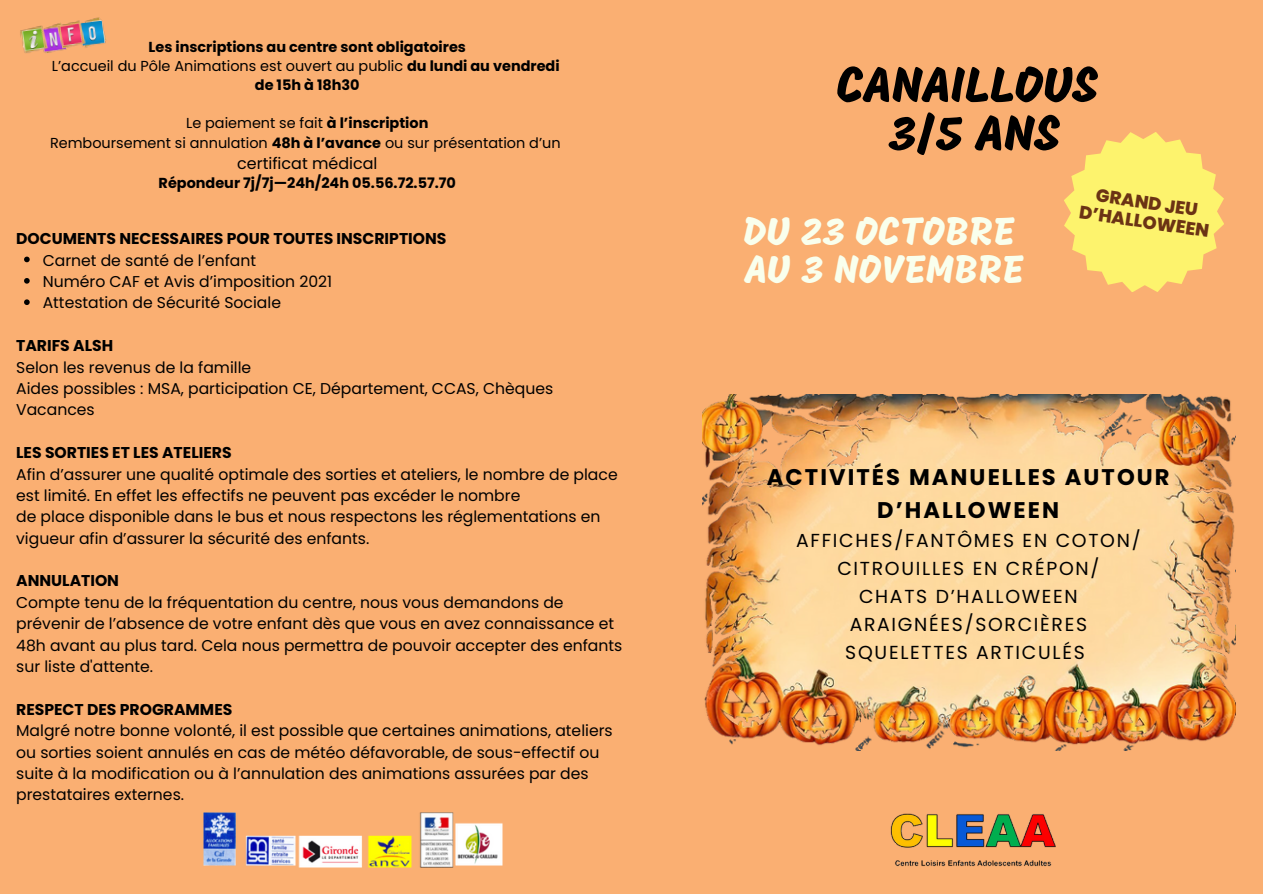
<style>
.page{position:relative;width:1263px;height:894px;background:#fff}
.page>*{position:absolute;margin:0;border:0;box-sizing:border-box;transform-origin:0 0}
.t1{font:50.1px "Mogra";color:#000}
.t2{font:39.75px "Mogra";color:#f9ffed}
.t3{font:700 22.65px/33.3px "Poppins";letter-spacing:.09em;color:#000;text-align:center}
.t4{font:18.75px "Poppins";letter-spacing:.09em;color:#000}
.t5{font:800 18px "Poppins";color:#6b3314}
.t6{font:15.9px "Poppins";color:#000}
.t7{font:15.6px/21.3px "Poppins";color:#000}
.t8{font:700 15.6px "Poppins";color:#000}
.t9{font:14.4px "Poppins";color:#000}
.t10{font:700 14.4px "Poppins";color:#000}
.s1{font-weight:700}
</style>
<div class="page">
<div style="left:0;top:0;width:1263px;height:893px;background:#faaf72"></div>
<svg style="left:1064px;top:132px;width:160px;height:160px"></svg>
<img style="left:20px;top:17px;width:86px;height:36px">
<svg style="left:24px;top:256px;width:6px;height:6px"></svg>
<svg style="left:24px;top:278px;width:6px;height:5px"></svg>
<svg style="left:24px;top:299px;width:6px;height:6px"></svg>
<img style="left:890px;top:813px;width:166px;height:54px">
<img style="left:204px;top:812px;width:299px;height:55px">
<img style="left:702px;top:394px;width:533px;height:356px">
<p class="t10" style="left:149px;top:37px;width:319px">Les inscriptions au centre sont obligatoires</p>
<p class="t9" style="left:52px;top:56px;width:509px">L’accueil du Pôle Animations est ouvert au public <span class="s1">du lundi au vendredi</span></p>
<p class="t10" style="left:255px;top:75px;width:106px">de 15h à 18h30</p>
<p class="t9" style="left:186px;top:113px;width:244px">Le paiement se fait <span class="s1">à l’inscription</span></p>
<p class="t9" style="left:50px;top:132px;width:512px">Remboursement si annulation <span class="s1">48h à l’avance</span> ou sur présentation d’un</p>
<p class="t6" style="left:237px;top:152px;width:142px">certificat médical</p>
<p class="t10" style="left:159px;top:173px;width:299px">Répondeur 7j/7j—24h/24h 05.56.72.57.70</p>
<p class="t8" style="left:16px;top:228px;width:432px">DOCUMENTS NECESSAIRES POUR TOUTES INSCRIPTIONS</p>
<p class="t7" style="left:43px;top:249px;width:215px">Carnet de santé de l’enfant</p>
<p class="t7" style="left:43px;top:271px;width:291px">Numéro CAF et Avis d’imposition 2021</p>
<p class="t7" style="left:43px;top:292px;width:240px">Attestation de Sécurité Sociale</p>
<p class="t8" style="left:16px;top:335px;width:99px">TARIFS ALSH</p>
<p class="t7" style="left:16px;top:356px;width:237px">Selon les revenus de la famille</p>
<p class="t7" style="left:16px;top:378px;width:538px">Aides possibles : MSA, participation CE, Département, CCAS, Chèques</p>
<p class="t7" style="left:16px;top:399px;width:80px">Vacances</p>
<p class="t8" style="left:16px;top:441px;width:217px">LES SORTIES ET LES ATELIERS</p>
<p class="t7" style="left:16px;top:463px;width:603px">Afin d’assurer une qualité optimale des sorties et ateliers, le nombre de place est limité. En effet les effectifs ne peuvent pas excéder le nombre</p>
<p class="t7" style="left:16px;top:506px;width:586px">de place disponible dans le bus et nous respectons les réglementations en vigueur afin d’assurer la sécurité des enfants.</p>
<p class="t8" style="left:16px;top:570px;width:104px">ANNULATION</p>
<p class="t7" style="left:16px;top:591px;width:608px">Compte tenu de la fréquentation du centre, nous vous demandons de prévenir de l’absence de votre enfant dès que vous en avez connaissance et 48h avant au plus tard. Cela nous permettra de pouvoir accepter des enfants sur liste d'attente.</p>
<p class="t8" style="left:16px;top:698px;width:218px">RESPECT DES PROGRAMMES</p>
<p class="t7" style="left:16px;top:719px;width:598px">Malgré notre bonne volonté, il est possible que certaines animations, ateliers ou sorties soient annulés en cas de météo défavorable, de sous-effectif ou suite à la modification ou à l’annulation des animations assurées par des prestataires externes.</p>
<p class="t1" style="left:836px;top:64px;width:263px">CANAILLOUS</p>
<p class="t1" style="left:888px;top:113px;width:173px">3/5 ANS</p>
<p class="t2" style="left:743px;top:215px;width:273px">DU 23 OCTOBRE</p>
<p class="t2" style="left:745px;top:253px;width:280px">AU 3 NOVEMBRE</p>
<p class="t5" style="left:1098px;top:183px;width:104px;rotate:8deg">GRAND JEU</p>
<p class="t5" style="left:1081px;top:200px;width:133px;rotate:8deg">D’HALLOWEEN</p>
<p class="t3" style="left:767px;top:460px;width:404px">ACTIVITÉS MANUELLES AUTOUR<br>D’HALLOWEEN</p>
<p class="t4" style="left:796px;top:527px;width:346px">AFFICHES/FANTÔMES EN COTON/</p>
<p class="t4" style="left:837px;top:555px;width:264px">CITROUILLES EN CRÉPON/</p>
<p class="t4" style="left:859px;top:583px;width:220px">CHATS D’HALLOWEEN</p>
<p class="t4" style="left:850px;top:611px;width:239px">ARAIGNÉES/SORCIÈRES</p>
<p class="t4" style="left:845px;top:639px;width:241px">SQUELETTES ARTICULÉS</p>
</div>
